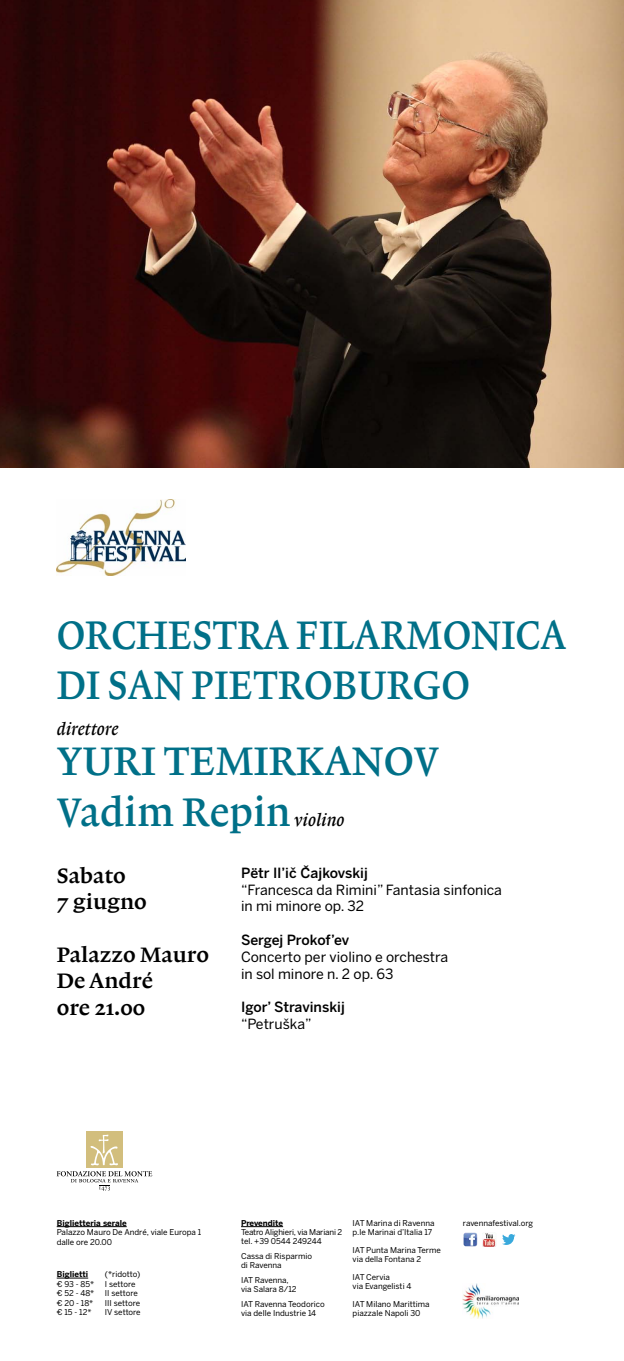
<style>
.page{position:relative;width:624px;height:1361px;background:#fff}
.page>*{position:absolute;margin:0;border:0;box-sizing:border-box;transform-origin:0 0}
.t1{font:42px/50.4px "Lexicon No 1 Roman B";color:#007088;scale:.9 1}
.t2{font:42px/50.4px "Lexicon No 1 Roman B";color:#007088;scale:.95 1}
.t3{font:22px/26.4px "Lexicon No 1 Roman C";color:#000}
.t4{font:18px "Lexicon No 1 Italic B";color:#000}
.t5{font:14px/16.8px "Benton Sans";color:#000}
.t6{font:500 14px "Benton Sans";color:#000}
.t7{font:8px/9px "Benton Sans";color:#000}
.t8{font:8px/9px "Benton Sans";letter-spacing:-.02em;color:#000}
.t9{font:700 8px "Benton Sans";color:#000}
</style>
<div class="page">
<hr style="left:241px;top:1226px;width:42px;height:1px;background:#000">
<img style="left:462px;top:1284px;width:56px;height:34px">
<svg style="left:463px;top:1232px;width:9px;height:13px"></svg>
<img style="left:482px;top:1233px;width:14px;height:14px">
<svg style="left:502px;top:1234px;width:13px;height:11px"></svg>
<img style="left:56px;top:499px;width:129px;height:77px">
<img style="left:0;top:0;width:624px;height:468px">
<div style="left:86px;top:1130px;width:37px;height:37px;background:#d2be7d"></div>
<svg style="left:90px;top:1134px;width:28px;height:31px"></svg>
<svg style="left:57px;top:1171px;width:95px;height:20px"></svg>
<hr style="left:57px;top:1226px;width:70px;height:1px;background:#000">
<hr style="left:57px;top:1278px;width:31px;height:1px;background:#000">
<h1 class="t1" style="left:57px;top:610px;width:568px">ORCHESTRA FILARMONICA<br>DI SAN PIETROBURGO</h1>
<h3 class="t4" style="left:57px;top:719px;width:63px">direttore</h3>
<h1 class="t2" style="left:57px;top:736px;width:404px">YURI TEMIRKANOV<br>VADIM REPIN</h1>
<h3 class="t4" style="left:294px;top:809px;width:52px">violino</h3>
<h2 class="t3" style="left:57px;top:862px;width:92px">Sabato<br>7 giugno</h2>
<h2 class="t3" style="left:57px;top:941px;width:154px">Palazzo Mauro<br>De André<br>ore 21.00</h2>
<h3 class="t6" style="left:241px;top:864px;width:128px">Pëtr Il’icˇ Cˇajkovskij</h3>
<h3 class="t5" style="left:241px;top:881px;width:262px">“Francesca da Rimini” Fantasia sinfonica in mi minore op. 32</h3>
<h3 class="t6" style="left:241px;top:931px;width:110px">Sergej Prokof’ev</h3>
<h3 class="t5" style="left:241px;top:948px;width:209px">Concerto per violino e orchestra in sol minore n. 2 op. 63</h3>
<h3 class="t6" style="left:241px;top:998px;width:105px">Igor’ Stravinskij</h3>
<h3 class="t5" style="left:241px;top:1015px;width:72px">“Petruška”</h3>
<p class="t9" style="left:57px;top:1218px;width:71px">Biglietteria serale</p>
<p class="t7" style="left:57px;top:1227px;width:146px;line-height:9.6px">Palazzo Mauro De André, viale Europa 1 dalle ore 20.00</p>
<p class="t9" style="left:57px;top:1269px;width:33px">Biglietti</p>
<p class="t7" style="left:105px;top:1269px;width:37px">(*ridotto)</p>
<p class="t7" style="left:57px;top:1279px;width:39px">€ 93 - 85*</p>
<p class="t7" style="left:105px;top:1279px;width:32px">I settore</p>
<p class="t7" style="left:57px;top:1288px;width:39px">€ 52 - 48*</p>
<p class="t7" style="left:105px;top:1288px;width:34px">II settore</p>
<p class="t7" style="left:57px;top:1298px;width:38px">€ 20 - 18*</p>
<p class="t7" style="left:105px;top:1298px;width:37px">III settore</p>
<p class="t7" style="left:57px;top:1308px;width:36px">€ 15 - 12*</p>
<p class="t7" style="left:105px;top:1308px;width:37px">IV settore</p>
<p class="t9" style="left:241px;top:1218px;width:44px">Prevendite</p>
<p class="t8" style="left:241px;top:1227px;width:103px">Teatro Alighieri, via Mariani 2 tel. +39 0544 249244</p>
<p class="t7" style="left:241px;top:1251px;width:72px">Cassa di Risparmio di Ravenna</p>
<p class="t7" style="left:241px;top:1275px;width:57px">IAT Ravenna, via Salara 8/12</p>
<p class="t7" style="left:241px;top:1299px;width:85px">IAT Ravenna Teodorico via delle Industrie 14</p>
<p class="t7" style="left:352px;top:1218px;width:83px">IAT Marina di Ravenna p.le Marinai d’Italia 17</p>
<p class="t7" style="left:352px;top:1245px;width:90px">IAT Punta Marina Terme via della Fontana 2</p>
<p class="t7" style="left:352px;top:1272px;width:60px">IAT Cervia<br>via Evangelisti 4</p>
<p class="t7" style="left:352px;top:1299px;width:78px">IAT Milano Marittima piazzale Napoli 30</p>
<p class="t7" style="left:463px;top:1218px;width:72px">ravennafestival.org</p>
</div>
